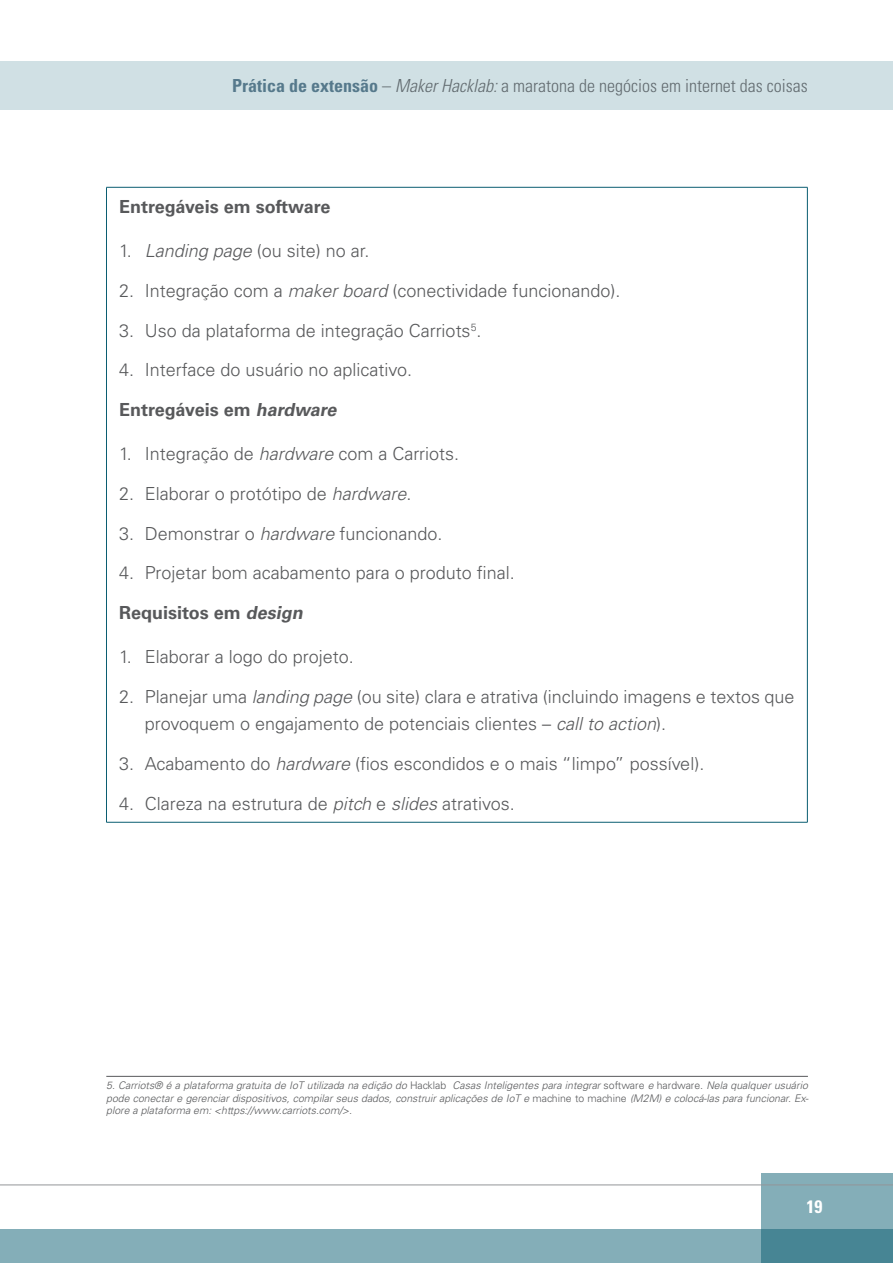
<style>
.page{position:relative;width:893px;height:1263px;background:#fff}
.page>*{position:absolute;margin:0;border:0;box-sizing:border-box;transform-origin:0 0}
.t1{font:300 18px/27px "Univers LT Std";color:#58595b}
.t2{font:300 condensed 18px "Univers LT Std";color:#6d6e71}
.t3{font:700 18px "Univers LT Std";color:#58595b}
.t4{font:700 condensed 18px "Univers LT Std";color:#fff}
.t5{font:italic 300 10.5px/12.6px "Univers LT Std";color:#58595b;text-align:justify}
.s1{font-weight:700;color:#5f7d8f}
.s2{font-style:italic}
.s3{font-style:normal}
</style>
<div class="page">
<div style="left:0;top:1229px;width:893px;height:34px;background:#84aeb8"></div>
<svg style="left:762px;top:1174px;width:131px;height:89px;background:#6c9da9"></svg>
<hr style="left:0;top:1185px;width:893px;height:1px;background:#939598">
<div style="left:0;top:62px;width:893px;height:48px;background:#d0e0e4"></div>
<hr style="left:106px;top:187px;width:701px;height:1px;background:#0a5d71">
<hr style="left:106px;top:187px;width:1px;height:635px;background:#0a5d71">
<hr style="left:807px;top:187px;width:1px;height:635px;background:#0a5d71">
<hr style="left:106px;top:822px;width:701px;height:1px;background:#0a5d71">
<hr style="left:106px;top:1076px;width:702px;height:1px;background:#58595b">
<p class="t2" style="left:232px;top:75px;width:577px"><span class="s1">Prática de extensão</span> – <span class="s2">Maker Hacklab:</span> a maratona de negócios em internet das coisas</p>
<p class="t3" style="left:119px;top:196px;width:213px">Entregáveis em software</p>
<p class="t1" style="left:119px;top:237px;width:252px">1. <span class="s2">Landing page</span> (ou site) no ar.</p>
<p class="t1" style="left:119px;top:277px;width:503px">2. Integração com a <span class="s2">maker board</span> (conectividade funcionando).</p>
<p class="t1" style="left:119px;top:317px;width:364px">3. Uso da plataforma de integração Carriots<sup>5</sup>.</p>
<p class="t1" style="left:119px;top:356px;width:294px">4. Interface do usuário no aplicativo.</p>
<p class="t3" style="left:119px;top:399px;width:222px">Entregáveis em <span class="s2">hardware</span></p>
<p class="t1" style="left:119px;top:440px;width:342px">1. Integração de <span class="s2">hardware</span> com a Carriots.</p>
<p class="t1" style="left:119px;top:480px;width:294px">2. Elaborar o protótipo de <span class="s2">hardware</span>.</p>
<p class="t1" style="left:119px;top:520px;width:325px">3. Demonstrar o <span class="s2">hardware</span> funcionando.</p>
<p class="t1" style="left:119px;top:560px;width:397px">4. Projetar bom acabamento para o produto final.</p>
<p class="t3" style="left:119px;top:602px;width:189px">Requisitos em <span class="s2">design</span></p>
<p class="t1" style="left:119px;top:643px;width:236px">1. Elaborar a logo do projeto.</p>
<p class="t1" style="left:145px;top:683px;width:651px;text-indent:-26px">2. Planejar uma <span class="s2">landing page</span> (ou site) clara e atrativa (incluindo imagens e textos que provoquem o engajamento de potenciais clientes – <span class="s2">call to action</span>).</p>
<p class="t1" style="left:119px;top:750px;width:587px">3. Acabamento do <span class="s2">hardware</span> (fios escondidos e o mais “limpo” possível).</p>
<p class="t1" style="left:119px;top:790px;width:397px">4. Clareza na estrutura de <span class="s2">pitch</span> e <span class="s2">slides</span> atrativos.</p>
<p class="t5" style="left:106px;top:1079px;width:704px">5. Carriots® é a plataforma gratuita de IoT utilizada na edição do <span class="s3">Hacklab</span> Casas Inteligentes para integrar <span class="s3">software</span> e <span class="s3">hardware</span>. Nela qualquer usuário pode conectar e gerenciar dispositivos, compilar seus dados, construir aplicações de IoT e <span class="s3">machine to machine</span> (M2M) e colocá-las para funcionar. Ex&shy;plore a plataforma em: &lt;https://www.carriots.com/&gt;.</p>
<p class="t4" style="left:806px;top:1196px;width:17px">19</p>
</div>
